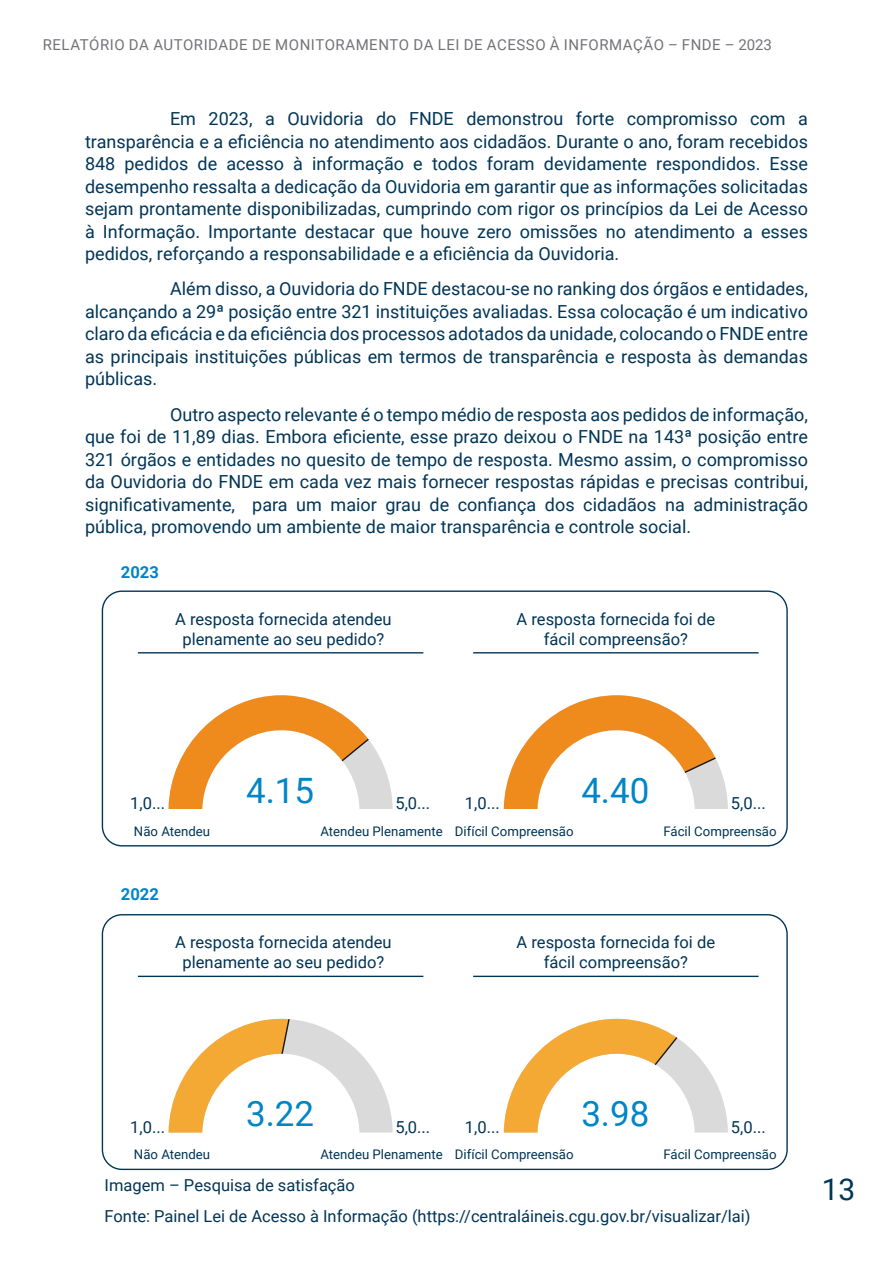
<style>
.page{position:relative;width:893px;height:1263px;background:#fff}
.page>*{position:absolute;margin:0;border:0;box-sizing:border-box;transform-origin:0 0}
.t1{font:34.95px "Roboto";color:#0085c7}
.t2{font:30px "Roboto";color:#003557}
.t3{font:18px/22.5px "Roboto";color:#003557;text-align:justify}
.t4{font:16.5px/19.8px "Roboto";color:#003455;text-align:center}
.t5{font:16.5px/30.8px "Roboto";color:#003557}
.t6{font:700 16.5px "Roboto";color:#0085c7}
.t7{font:15px "Roboto";letter-spacing:.035em;color:#737277}
.t8{font:13.2px "Roboto";color:#003455}
</style>
<div class="page">
<div style="left:102px;top:590px;width:686px;height:256px;border:1px solid #003455;border-radius:20px"></div>
<hr style="left:138px;top:652px;width:285px;height:1px;background:#003455">
<hr style="left:473px;top:652px;width:286px;height:1px;background:#003455">
<svg style="left:169px;top:695px;width:224px;height:114px"></svg>
<svg style="left:504px;top:695px;width:224px;height:114px"></svg>
<div style="left:102px;top:914px;width:686px;height:256px;border:1px solid #003455;border-radius:20px"></div>
<hr style="left:138px;top:976px;width:285px;height:1px;background:#003455">
<hr style="left:473px;top:976px;width:286px;height:1px;background:#003455">
<svg style="left:169px;top:1018px;width:224px;height:114px"></svg>
<svg style="left:504px;top:1018px;width:224px;height:114px"></svg>
<p class="t7" style="left:43px;top:35px;width:731px">RELATÓRIO DA AUTORIDADE DE MONITORAMENTO DA LEI DE ACESSO À INFORMAÇÃO – FNDE – 2023</p>
<p class="t3" style="left:85px;top:107px;width:724px;text-indent:85px">Em 2023, a Ouvidoria do FNDE demonstrou forte compromisso com a transparência e a eficiência no atendimento aos cidadãos. Durante o ano, foram recebidos 848 pedidos de acesso à informação e todos foram devidamente respondidos. Esse desempenho ressalta a dedicação da Ouvidoria em garantir que as informações solicitadas sejam prontamente disponibilizadas, cumprindo com rigor os princípios da Lei de Acesso à Informação. Importante destacar que houve zero omissões no atendimento a esses pedidos, reforçando a responsabilidade e a eficiência da Ouvidoria.</p>
<p class="t3" style="left:85px;top:277px;width:724px;text-indent:85px">Além disso, a Ouvidoria do FNDE destacou-se no ranking dos órgãos e entidades, alcançando a 29ª posição entre 321 instituições avaliadas. Essa colocação é um indicativo claro da eficácia e da eficiência dos processos adotados da unidade, colocando o FNDE entre as principais instituições públicas em termos de transparência e resposta às demandas públicas.</p>
<p class="t3" style="left:85px;top:402px;width:724px;text-indent:85px">Outro aspecto relevante é o tempo médio de resposta aos pedidos de informação, que foi de 11,89 dias. Embora eficiente, esse prazo deixou o FNDE na 143ª posição entre 321 órgãos e entidades no quesito de tempo de resposta. Mesmo assim, o compromisso da Ouvidoria do FNDE em cada vez mais fornecer respostas rápidas e precisas contribui, significativamente, para um maior grau de confiança dos cidadãos na administração pública, promovendo um ambiente de maior transparência e controle social.</p>
<p class="t6" style="left:121px;top:561px;width:39px">2023</p>
<p class="t4" style="left:175px;top:608px;width:218px">A resposta fornecida atendeu plenamente ao seu pedido?</p>
<p class="t4" style="left:517px;top:608px;width:200px">A resposta fornecida foi de fácil compreensão?</p>
<p class="t4" style="left:130px;top:793px;width:36px">1,0...</p>
<h1 class="t1" style="left:246px;top:766px;width:70px">4.15</h1>
<p class="t4" style="left:395px;top:793px;width:36px">5,0...</p>
<p class="t4" style="left:465px;top:793px;width:36px">1,0...</p>
<h1 class="t1" style="left:581px;top:766px;width:70px">4.40</h1>
<p class="t4" style="left:731px;top:793px;width:36px">5,0...</p>
<p class="t8" style="left:134px;top:822px;width:78px">Não Atendeu</p>
<p class="t8" style="left:320px;top:822px;width:255px">Atendeu Plenamente Difícil Compreensão</p>
<p class="t8" style="left:663px;top:822px;width:115px">Fácil Compreensão</p>
<p class="t6" style="left:121px;top:882px;width:39px">2022</p>
<p class="t4" style="left:175px;top:932px;width:218px">A resposta fornecida atendeu plenamente ao seu pedido?</p>
<p class="t4" style="left:517px;top:932px;width:200px">A resposta fornecida foi de fácil compreensão?</p>
<p class="t4" style="left:130px;top:1116px;width:36px">1,0...</p>
<h1 class="t1" style="left:246px;top:1089px;width:70px">3.22</h1>
<p class="t4" style="left:395px;top:1116px;width:36px">5,0...</p>
<p class="t4" style="left:465px;top:1116px;width:36px">1,0...</p>
<h1 class="t1" style="left:581px;top:1089px;width:70px">3.98</h1>
<p class="t4" style="left:731px;top:1116px;width:36px">5,0...</p>
<p class="t8" style="left:134px;top:1145px;width:78px">Não Atendeu</p>
<p class="t8" style="left:320px;top:1145px;width:255px">Atendeu Plenamente Difícil Compreensão</p>
<p class="t8" style="left:663px;top:1145px;width:115px">Fácil Compreensão</p>
<p class="t5" style="left:105px;top:1169px;width:648px">Imagem – Pesquisa de satisfação<br>Fonte: Painel Lei de Acesso à Informação (https://centraláineis.cgu.gov.br/visualizar/lai)</p>
<h2 class="t2" style="left:822px;top:1168px;width:35px">13</h2>
</div>
